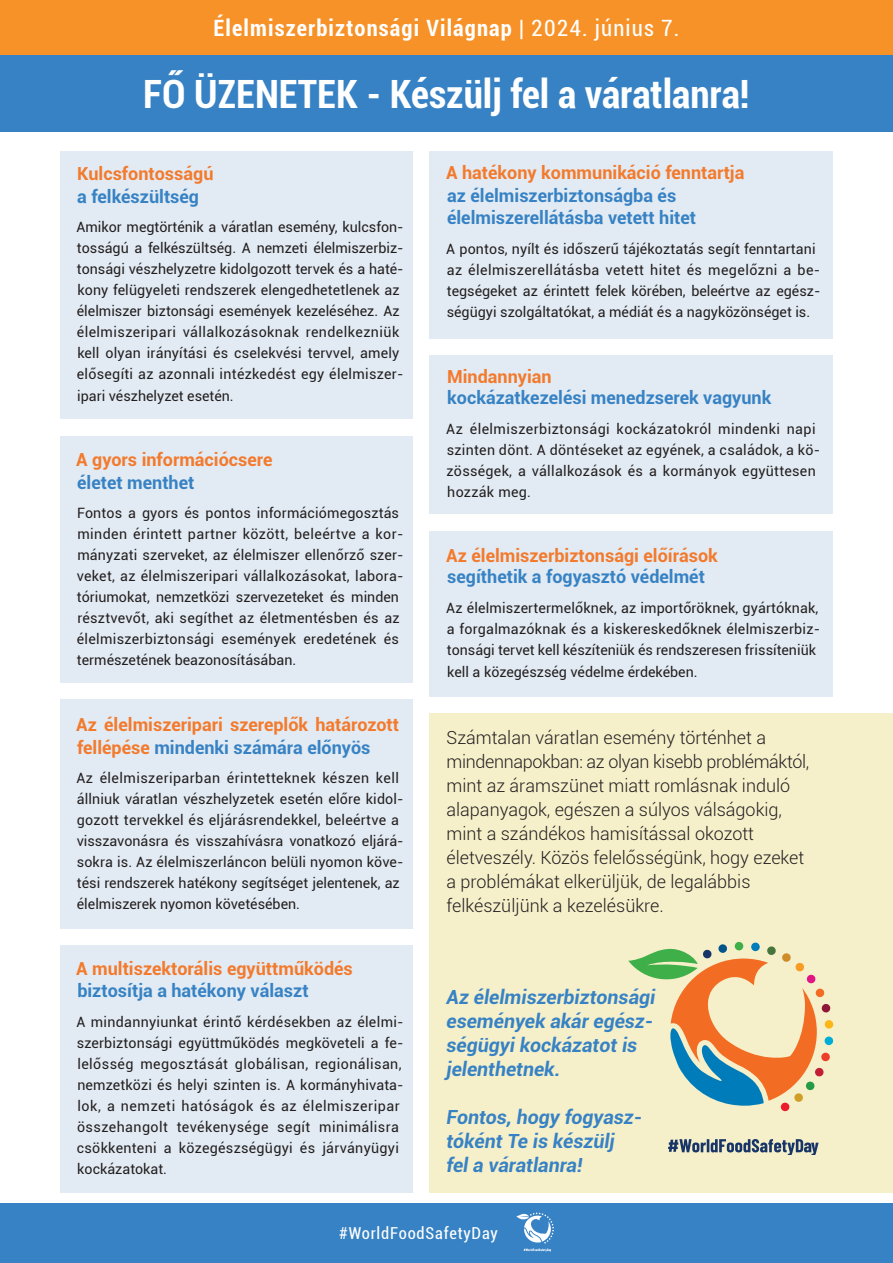
<style>
.page{position:relative;width:893px;height:1263px;background:#fff}
.page>*{position:absolute;margin:0;border:0;box-sizing:border-box;transform-origin:0 0}
.t1{font:700 condensed 39px "Roboto";color:#fff}
.t2{font:700 condensed 22.5px "Roboto";letter-spacing:.05em;color:#fff}
.t3{font:italic 700 19.5px/24px "Roboto";color:#3782c4}
.t4{font:300 18px/24px "Roboto";color:#231f20}
.t5{font:700 18px/22.5px "Roboto";color:#f37a2d}
.t6{font:700 18px/22.5px "Roboto";color:#3782c4}
.t7{font:condensed 16.5px "Roboto";letter-spacing:.05em;color:#fff}
.t8{font:14.25px/21px "Roboto";letter-spacing:.01em;color:#231f20}
.s1{font-weight:400}
.s2{color:#3782c4}
</style>
<div class="page">
<div style="left:60px;top:151px;width:352px;height:268px;background:#e2ebf3"></div>
<div style="left:429px;top:151px;width:404px;height:187px;background:#e2ebf3"></div>
<div style="left:429px;top:355px;width:404px;height:159px;background:#e2ebf3"></div>
<div style="left:429px;top:531px;width:404px;height:165px;background:#e2ebf3"></div>
<div style="left:60px;top:436px;width:352px;height:246px;background:#e2ebf3"></div>
<div style="left:60px;top:699px;width:352px;height:229px;background:#e2ebf3"></div>
<div style="left:60px;top:945px;width:352px;height:248px;background:#e2ebf3"></div>
<div style="left:429px;top:713px;width:464px;height:480px;background:#f6f0ca"></div>
<div style="left:0;top:0;width:893px;height:55px;background:#f69228"></div>
<div style="left:0;top:55px;width:893px;height:77px;background:#3782c4"></div>
<div style="left:735px;top:942px;width:8px;height:8px;background:#3eaf49;border-radius:50%"></div>
<svg style="left:668px;top:1139px;width:151px;height:15px"></svg>
<svg style="left:628px;top:944px;width:203px;height:168px"></svg>
<div style="left:824px;top:1036px;width:9px;height:9px;background:#00add9;border-radius:50%"></div>
<div style="left:824px;top:1020px;width:9px;height:9px;background:#fcb615;border-radius:50%"></div>
<div style="left:1px;top:1203px;width:892px;height:60px;background:#3782c4"></div>
<svg style="left:516px;top:1212px;width:38px;height:40px"></svg>
<p class="t2" style="left:214px;top:12px;width:467px">Élelmiszerbiztonsági Világnap <span class="s1">| 2024. június 7.</span></p>
<p class="t1" style="left:143px;top:67px;width:608px">FŐ ÜZENETEK - Készülj fel a váratlanra!</p>
<p class="t5" style="left:77px;top:162px;width:138px">Kulcsfontosságú</p>
<p class="t6" style="left:77px;top:184px;width:123px">a felkészültség</p>
<p class="t8" style="left:76px;top:216px;width:329px">Amikor megtörténik a váratlan esemény, kulcsfon&shy;tosságú a felkészültség. A nemzeti élelmiszerbiz&shy;tonsági vészhelyzetre kidolgozott tervek és a haté&shy;kony felügyeleti rendszerek elengedhetetlenek az élelmiszer biztonsági események kezeléséhez. Az élelmiszeripari vállalkozásoknak rendelkezniük kell olyan irányítási és cselekvési tervvel, amely</p>
<p class="t8" style="left:77px;top:363px;width:328px">elősegíti az azonnali intézkedést egy élelmiszer-</p>
<p class="t8" style="left:77px;top:385px;width:158px">ipari vészhelyzet esetén.</p>
<p class="t5" style="left:76px;top:448px;width:198px">A gyors információcsere</p>
<p class="t6" style="left:77px;top:470px;width:119px">életet menthet</p>
<p class="t8" style="left:77px;top:502px;width:328px">Fontos a gyors és pontos információmegosztás minden érintett partner között, beleértve a kor-</p>
<p class="t8" style="left:77px;top:544px;width:328px">mányzati szerveket, az élelmiszer ellenőrző szer-</p>
<p class="t8" style="left:77px;top:565px;width:328px">veket, az élelmiszeripari vállalkozásokat, labora&shy;tóriumokat, nemzetközi szervezeteket és minden</p>
<p class="t8" style="left:77px;top:607px;width:324px">résztvevőt, aki segíthet az életmentésben és az</p>
<p class="t8" style="left:77px;top:628px;width:324px">élelmiszerbiztonsági események eredetének és természetének beazonosításában.</p>
<p class="t5" style="left:76px;top:713px;width:324px">Az élelmiszeripari szereplők határozott fellépése <span class="s2">mindenki számára előnyös</span></p>
<p class="t8" style="left:76px;top:767px;width:329px">Az élelmiszeriparban érintetteknek készen kell állniuk váratlan vészhelyzetek esetén előre kidol&shy;gozott tervekkel és eljárásrendekkel, beleértve a visszavonásra és visszahívásra vonatkozó eljárá&shy;sokra is. Az élelmiszerláncon belüli nyomon köve&shy;tési rendszerek hatékony segítséget jelentenek, az élelmiszerek nyomon követésében.</p>
<h1 class="t5" style="left:76px;top:956px;width:278px">A multiszektorális együttműködés</h1>
<p class="t6" style="left:77px;top:979px;width:233px">biztosítja a hatékony választ</p>
<p class="t8" style="left:76px;top:1011px;width:329px;text-align:justify">A mindannyiunkat érintő kérdésekben az élelmi&shy;szerbiztonsági együttműködés megköveteli a fe&shy;lelősség megosztását globálisan, regionálisan,</p>
<p class="t8" style="left:77px;top:1074px;width:328px">nemzetközi és helyi szinten is. A kormányhivata&shy;lok, a nemzeti hatóságok és az élelmiszeripar összehangolt tevékenysége segít minimálisra csökkenteni a közegészségügyi és járványügyi kockázatokat.</p>
<p class="t5" style="left:446px;top:161px;width:300px">A hatékony kommunikáció fenntartja</p>
<p class="t6" style="left:447px;top:183px;width:251px">az élelmiszerbiztonságba és élelmiszerellátásba vetett hitet</p>
<p class="t8" style="left:446px;top:238px;width:376px">A pontos, nyílt és időszerű tájékoztatás segít fenntartani az élelmiszerellátásba vetett hitet és megelőzni a be-</p>
<p class="t8" style="left:447px;top:280px;width:375px">tegségeket az érintett felek körében, beleértve az egész-</p>
<p class="t8" style="left:447px;top:301px;width:365px">ségügyi szolgáltatókat, a médiát és a nagyközönséget is.</p>
<p class="t5" style="left:447px;top:365px;width:106px">Mindannyian</p>
<p class="t6" style="left:447px;top:386px;width:326px">kockázatkezelési menedzserek vagyunk</p>
<p class="t8" style="left:446px;top:418px;width:376px">Az élelmiszerbiztonsági kockázatokról mindenki napi szinten dönt. A döntéseket az egyének, a családok, a kö&shy;zösségek, a vállalkozások és a kormányok együttesen hozzák meg.</p>
<h2 class="t5" style="left:446px;top:544px;width:273px">Az élelmiszerbiztonsági előírások</h2>
<p class="t6" style="left:447px;top:565px;width:259px">segíthetik a fogyasztó védelmét</p>
<p class="t8" style="left:446px;top:597px;width:376px">Az élelmiszertermelőknek, az importőröknek, gyártóknak, a forgalmazóknak és a kiskereskedőknek élelmiszerbiz-</p>
<p class="t8" style="left:447px;top:639px;width:371px">tonsági tervet kell készíteniük és rendszeresen frissíteniük</p>
<p class="t8" style="left:447px;top:660px;width:252px">kell a közegészség védelme érdekében.</p>
<p class="t4" style="left:446px;top:725px;width:364px">Számtalan váratlan esemény történhet a mindennapokban: az olyan kisebb problémáktól, mint az áramszünet miatt romlásnak induló alapanyagok, egészen a súlyos válságokig, mint a szándékos hamisítással okozott</p>
<p class="t4" style="left:446px;top:845px;width:359px">életveszély. Közös felelősségünk, hogy ezeket</p>
<p class="t4" style="left:446px;top:869px;width:306px">a problémákat elkerüljük, de legalábbis felkészüljünk a kezelésükre.</p>
<p class="t3" style="left:446px;top:984px;width:210px">Az élelmiszerbiztonsági események akár egész&shy;ségügyi kockázatot is jelenthetnek.</p>
<p class="t3" style="left:446px;top:1104px;width:197px">Fontos, hogy fogyasz&shy;tóként Te is készülj<br>fel a váratlanra!</p>
<p class="t7" style="left:339px;top:1222px;width:160px">#WorldFoodSafetyDay</p>
</div>
